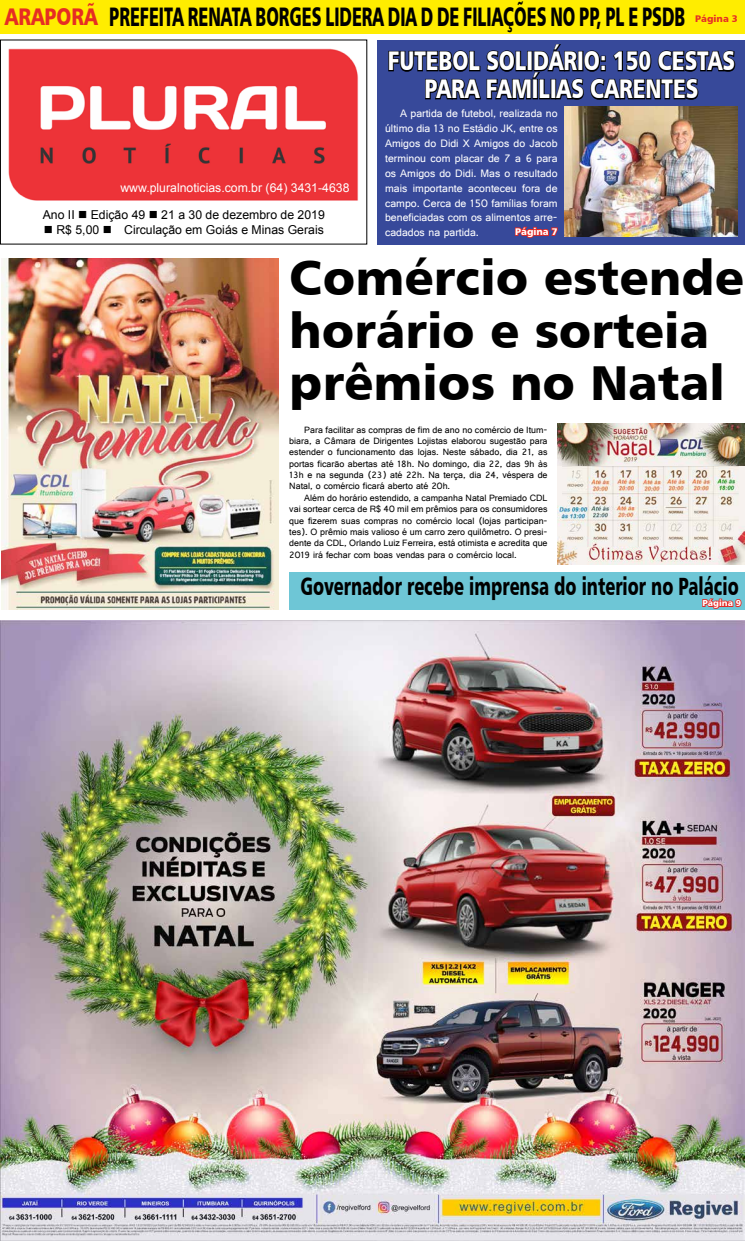
<style>
.page{position:relative;width:745px;height:1241px;background:#fff}
.page>*{position:absolute;margin:0;border:0;box-sizing:border-box;transform-origin:0 0}
.t1{font:49px/52.5px "Humanist 777 BT Black B";color:#000}
.t2{font:26.95px/28px "Humanist 777 BT Black B";color:#fff;text-align:center;scale:.77 1}
.t3{font:26.78px "Humanist 777 BT Black B";color:#000;scale:.61 1}
.t4{font:24.94px "Humanist 777 BT Black B";color:#000;scale:.67 1}
.t5{font:24.06px "Humanist 777 BT Black B";color:#e62d23;scale:.8 1}
.t6{font:12.25px "Arial";color:#000}
.t7{font:12.25px "Arial";color:#fff}
.t8{font:11.38px/14.9px "Gautami";color:#fff;text-align:justify}
.t9{font:9.62px/11.4px "Gautami";color:#000;text-align:justify}
.t10{font:9.62px "Humanist 777 BT Black B";color:#e62d27}
.t11{font:9.62px "Humanist 777 BT Black B";color:#fff}
.t12{font:8.75px "Humanist 777 BT Black B";color:#fff}
</style>
<div class="page">
<div style="left:0;top:0;width:744px;height:33px;background:#ffed00"></div>
<img style="left:8px;top:48px;width:351px;height:152px">
<div style="left:377px;top:40px;width:367px;height:204px;background:#37499a"></div>
<svg style="left:388px;top:44px;width:347px;height:63px"></svg>
<svg style="left:515px;top:226px;width:43px;height:12px"></svg>
<img style="left:0;top:620px;width:744px;height:620px">
<img style="left:2px;top:258px;width:276px;height:351px">
<img style="left:557px;top:423px;width:187px;height:141px">
<div style="left:289px;top:571px;width:455px;height:38px;background:#6ec6d6"></div>
<svg style="left:700px;top:598px;width:42px;height:12px"></svg>
<img style="left:564px;top:107px;width:173px;height:130px">
<h3 class="t3" style="left:109px;top:0;width:944px">PREFEITA RENATA BORGES LIDERA DIA D DE FILIAÇÕES NO PP, PL E PSDB</h3>
<h2 class="t2" style="left:387px;top:46px;width:452px">FUTEBOL SOLIDÁRIO: 150 CESTAS<br>PARA FAMÍLIAS CARENTES</h2>
<h3 class="t5" style="left:5px;top:2px;width:118px">ARAPORÃ</h3>
<p class="t10" style="left:694px;top:13px;width:44px">Página 3</p>
<p class="t8" style="left:385px;top:106px;width:174px;text-indent:15px">A partida de futebol, realizada no último dia 13 no Estádio JK, entre os Amigos do Didi X Amigos do Jacob terminou com placar de 7 a 6 para os Amigos do Didi. Mas o resultado mais importante aconteceu fora de campo. Cerca de 150 famílias foram beneficiadas com os alimentos arre&shy;cadados na partida.</p>
<h1 class="t1" style="left:289px;top:250px;width:456px">Comércio estende horário e sorteia prêmios no Natal</h1>
<p class="t9" style="left:289px;top:423px;width:259px;text-indent:15px">Para facilitar as compras de fim de ano no comércio de Itum&shy;biara, a Câmara de Dirigentes Lojistas elaborou sugestão para estender o funcionamento das lojas. Neste sábado, dia 21, as portas ficarão abertas até 18h. No domingo, dia 22, das 9h às 13h e na segunda (23) até 22h. Na terça, dia 24, véspera de Natal, o comércio ficará aberto até 20h.</p>
<p class="t9" style="left:289px;top:492px;width:259px;text-indent:15px">Além do horário estendido, a campanha Natal Premiado CDL vai sortear cerca de R$ 40 mil em prêmios para os consumidores que fizerem suas compras no comércio local (lojas participan&shy;tes). O prêmio mais valioso é um carro zero quilômetro. O presi&shy;dente da CDL, Orlando Luiz Ferreira, está otimista e acredita que 2019 irá fechar com boas vendas para o comércio local.</p>
<h3 class="t4" style="left:300px;top:570px;width:655px">Governador recebe imprensa do interior no Palácio</h3>
<p class="t12" style="left:702px;top:597px;width:40px">Página 9</p>
<p class="t7" style="left:120px;top:179px;width:230px">www.pluralnoticias.com.br (64) 3431-4638</p>
<p class="t6" style="left:43px;top:207px;width:283px">Ano II ■ Edição 49 ■ 21 a 30 de dezembro de 2019</p>
<p class="t6" style="left:44px;top:222px;width:281px">■ R$ 5,00 ■ Circulação em Goiás e Minas Gerais</p>
<p class="t11" style="left:515px;top:225px;width:44px">Página 7</p>
</div>
